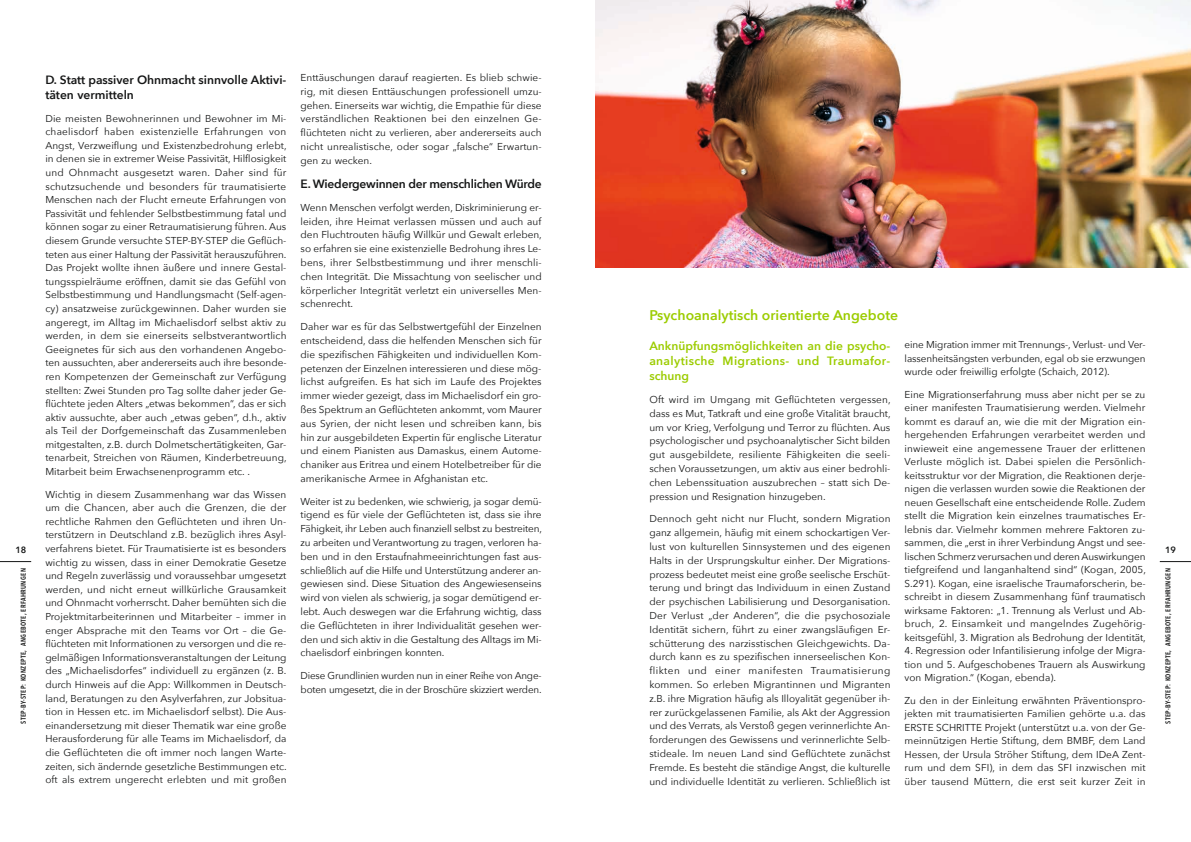
<style>
.page{position:relative;width:1191px;height:842px;background:#fff}
.page>*{position:absolute;margin:0;border:0;box-sizing:border-box;transform-origin:0 0}
.t1{font:600 14px "Avenir Next";color:#9ccc00}
.t2{font:600 12px/15.3px "Avenir Next";letter-spacing:.03em;color:#9ccc00;text-align:justify}
.t3{font:600 12px/15.1px "Avenir Next";color:#151616}
.t4{font:600 12px "Avenir Next";letter-spacing:-.02em;color:#151616}
.t5{font:10px/13.8px "Avenir Next";color:#151616;text-align:justify}
.t6{font:600 9px "Avenir Next LT Pro";color:#151616}
.t7{font:600 7px "Avenir Next Condensed";letter-spacing:.05em;color:#151616}
</style>
<div class="page">
<hr style="left:1159px;top:561px;width:32px;height:1px;background:#151616">
<hr style="left:0;top:561px;width:31px;height:1px;background:#151616">
<img style="left:595px;top:0;width:596px;height:268px">
<p class="t6" style="left:15px;top:545px;width:12px">18</p>
<p class="t7" style="left:17px;top:724px;width:157px;rotate:-90deg">STEP-BY-STEP: Konzepte, Angebote, Erfahrungen</p>
<p class="t3" style="left:45px;top:72px;width:242px">D. Statt passiver Ohnmacht sinnvolle Aktivi&shy;täten vermitteln</p>
<p class="t5" style="left:45px;top:111px;width:243px">Die meisten Bewohnerinnen und Bewohner im Mi&shy;chaelisdorf haben existenzielle Erfahrungen von Angst, Verzweiflung und Existenzbedrohung erlebt, in denen sie in extremer Weise Passivität, Hilflosigkeit und Ohnmacht ausgesetzt waren. Daher sind für schutzsuchende und besonders für traumatisierte Menschen nach der Flucht erneute Erfahrungen von Passivität und fehlender Selbstbestimmung fatal und können sogar zu einer Retraumatisierung führen. Aus diesem Grunde versuchte STEP-BY-STEP die Geflüch&shy;teten aus einer Haltung der Passivität herauszuführen.<br>Das Projekt wollte ihnen äußere und innere Gestal&shy;tungsspielräume eröffnen, damit sie das Gefühl von Selbstbestimmung und Handlungsmacht (Self-agen&shy;cy) ansatzweise zurückgewinnen. Daher wurden sie angeregt, im Alltag im Michaelisdorf selbst aktiv zu werden, in dem sie einerseits selbstverantwortlich Geeignetes für sich aus den vorhandenen Angebo&shy;ten aussuchten, aber andererseits auch ihre besonde&shy;ren Kompetenzen der Gemeinschaft zur Verfügung stellten: Zwei Stunden pro Tag sollte daher jeder Ge&shy;flüchtete jeden Alters „etwas bekommen“, das er sich aktiv aussuchte, aber auch „etwas geben“, d.h., aktiv als Teil der Dorfgemeinschaft das Zusammenleben mitgestalten, z.B. durch Dolmetschertätigkeiten, Gar&shy;tenarbeit, Streichen von Räumen, Kinderbetreuung, Mitarbeit beim Erwachsenenprogramm etc. .</p>
<p class="t5" style="left:45px;top:487px;width:243px">Wichtig in diesem Zusammenhang war das Wissen um die Chancen, aber auch die Grenzen, die der rechtliche Rahmen den Geflüchteten und ihren Un&shy;terstützern in Deutschland z.B. bezüglich ihres Asyl&shy;verfahrens bietet. Für Traumatisierte ist es besonders wichtig zu wissen, dass in einer Demokratie Gesetze und Regeln zuverlässig und voraussehbar umgesetzt werden, und nicht erneut willkürliche Grausamkeit und Ohnmacht vorherrscht. Daher bemühten sich die Projektmitarbeiterinnen und Mitarbeiter – immer in enger Absprache mit den Teams vor Ort – die Ge&shy;flüchteten mit Informationen zu versorgen und die re&shy;gelmäßigen Informationsveranstaltungen der Leitung des „Michaelisdorfes“ individuell zu ergänzen (z. B. durch Hinweis auf die App: Willkommen in Deutsch&shy;land, Beratungen zu den Asylverfahren, zur Jobsitua&shy;tion in Hessen etc. im Michaelisdorf selbst). Die Aus&shy;einandersetzung mit dieser Thematik war eine große Herausforderung für alle Teams im Michaelisdorf, da die Geflüchteten die oft immer noch langen Warte&shy;zeiten, sich ändernde gesetzliche Bestimmungen etc. oft als extrem ungerecht erlebten und mit großen</p>
<p class="t5" style="left:300px;top:70px;width:243px">Enttäuschungen darauf reagierten. Es blieb schwie&shy;rig, mit diesen Enttäuschungen professionell umzu&shy;gehen. Einerseits war wichtig, die Empathie für diese verständlichen Reaktionen bei den einzelnen Ge&shy;flüchteten nicht zu verlieren, aber andererseits auch nicht unrealistische, oder sogar „falsche“ Erwartun&shy;gen zu wecken.</p>
<p class="t4" style="left:300px;top:174px;width:243px">E. Wiedergewinnen der menschlichen Würde</p>
<p class="t5" style="left:300px;top:200px;width:243px">Wenn Menschen verfolgt werden, Diskriminierung er&shy;leiden, ihre Heimat verlassen müssen und auch auf den Fluchtrouten häufig Willkür und Gewalt erleben, so erfahren sie eine existenzielle Bedrohung ihres Le&shy;bens, ihrer Selbstbestimmung und ihrer menschli&shy;chen Integrität. Die Missachtung von seelischer und körperlicher Integrität verletzt ein universelles Men&shy;schenrecht.</p>
<p class="t5" style="left:300px;top:319px;width:242px">Daher war es für das Selbstwertgefühl der Einzelnen entscheidend, dass die helfenden Menschen sich für die spezifischen Fähigkeiten und individuellen Kom&shy;petenzen der Einzelnen interessieren und diese mög&shy;lichst aufgreifen. Es hat sich im Laufe des Projektes immer wieder gezeigt, dass im Michaelisdorf ein gro&shy;ßes Spektrum an Geflüchteten ankommt, vom Maurer aus Syrien, der nicht lesen und schreiben kann, bis hin zur ausgebildeten Expertin für englische Literatur und einem Pianisten aus Damaskus, einem Autome&shy;chaniker aus Eritrea und einem Hotelbetreiber für die amerikanische Armee in Afghanistan etc.</p>
<p class="t5" style="left:300px;top:494px;width:243px">Weiter ist zu bedenken, wie schwierig, ja sogar demü&shy;tigend es für viele der Geflüchteten ist, dass sie ihre Fähigkeit, ihr Leben auch finanziell selbst zu bestreiten, zu arbeiten und Verantwortung zu tragen, verloren ha&shy;ben und in den Erstaufnahmeeinrichtungen fast aus&shy;schließlich auf die Hilfe und Unterstützung anderer an&shy;gewiesen sind. Diese Situation des Angewiesenseins wird von vielen als schwierig, ja sogar demütigend er&shy;lebt. Auch deswegen war die Erfahrung wichtig, dass die Geflüchteten in ihrer Individualität gesehen wer&shy;den und sich aktiv in die Gestaltung des Alltags im Mi&shy;chaelisdorf einbringen konnten.</p>
<p class="t5" style="left:300px;top:668px;width:242px">Diese Grundlinien wurden nun in einer Reihe von Ange&shy;boten umgesetzt, die in der Broschüre skizziert werden.</p>
<h1 class="t1" style="left:649px;top:303px;width:250px">Psychoanalytisch orientierte Angebote</h1>
<p class="t2" style="left:649px;top:337px;width:242px">Anknüpfungsmöglichkeiten an die psycho&shy;analytische Migrations- und Traumafor&shy;schung</p>
<p class="t5" style="left:649px;top:392px;width:243px">Oft wird im Umgang mit Geflüchteten vergessen, dass es Mut, Tatkraft und eine große Vitalität braucht, um vor Krieg, Verfolgung und Terror zu flüchten. Aus psychologischer und psychoanalytischer Sicht bilden gut ausgebildete, resiliente Fähigkeiten die seeli&shy;schen Voraussetzungen, um aktiv aus einer bedrohli&shy;chen Lebenssituation auszubrechen – statt sich De&shy;pression und Resignation hinzugeben.</p>
<p class="t5" style="left:649px;top:511px;width:243px">Dennoch geht nicht nur Flucht, sondern Migration ganz allgemein, häufig mit einem schockartigen Ver&shy;lust von kulturellen Sinnsystemen und des eigenen Halts in der Ursprungskultur einher. Der Migrations&shy;prozess bedeutet meist eine große seelische Erschüt&shy;terung und bringt das Individuum in einen Zustand der psychischen Labilisierung und Desorganisation.<br>Der Verlust „der Anderen“, die die psychosoziale Identität sichern, führt zu einer zwangsläufigen Er&shy;schütterung des narzisstischen Gleichgewichts. Da&shy;durch kann es zu spezifischen innerseelischen Kon&shy;flikten und einer manifesten Traumatisierung kommen. So erleben Migrantinnen und Migranten z.B. ihre Migration häufig als Illoyalität gegenüber ih&shy;rer zurückgelassenen Familie, als Akt der Aggression und des Verrats, als Verstoß gegen verinnerlichte An&shy;forderungen des Gewissens und verinnerlichte Selb&shy;stideale. Im neuen Land sind Geflüchtete zunächst Fremde. Es besteht die ständige Angst, die kulturelle und individuelle Identität zu verlieren. Schließlich ist</p>
<p class="t5" style="left:904px;top:337px;width:242px;line-height:13.5px">eine Migration immer mit Trennungs-, Verlust- und Ver&shy;lassenheitsängsten verbunden, egal ob sie erzwungen wurde oder freiwillig erfolgte (Schaich, 2012).</p>
<p class="t5" style="left:904px;top:387px;width:243px;line-height:13.5px">Eine Migrationserfahrung muss aber nicht per se zu einer manifesten Traumatisierung werden. Vielmehr kommt es darauf an, wie die mit der Migration ein&shy;hergehenden Erfahrungen verarbeitet werden und inwieweit eine angemessene Trauer der erlittenen Verluste möglich ist. Dabei spielen die Persönlich&shy;keitsstruktur vor der Migration, die Reaktionen derje&shy;nigen die verlassen wurden sowie die Reaktionen der neuen Gesellschaft eine entscheidende Rolle. Zudem stellt die Migration kein einzelnes traumatisches Er&shy;lebnis dar. Vielmehr kommen mehrere Faktoren zu&shy;sammen, die „erst in ihrer Verbindung Angst und see&shy;lischen Schmerz verursachen und deren Auswirkungen tiefgreifend und langanhaltend sind“ (Kogan, 2005, S.291). Kogan, eine israelische Traumaforscherin, be&shy;schreibt in diesem Zusammenhang fünf traumatisch wirksame Faktoren: „1. Trennung als Verlust und Ab&shy;bruch, 2. Einsamkeit und mangelndes Zugehörig&shy;keitsgefühl, 3. Migration als Bedrohung der Identität,</p>
<p class="t5" style="left:904px;top:643px;width:242px;line-height:13.5px">4. Regression oder Infantilisierung infolge der Migra&shy;tion und 5. Aufgeschobenes Trauern als Auswirkung von Migration.“ (Kogan, ebenda).</p>
<p class="t5" style="left:904px;top:693px;width:243px;line-height:13.5px">Zu den in der Einleitung erwähnten Präventionspro&shy;jekten mit traumatisierten Familien gehörte u.a. das ERSTE SCHRITTE Projekt (unterstützt u.a. von der Ge&shy;meinnützigen Hertie Stiftung, dem BMBF, dem Land Hessen, der Ursula Ströher Stiftung, dem IDeA Zent&shy;rum und dem SFI), in dem das SFI inzwischen mit über tausend Müttern, die erst seit kurzer Zeit in</p>
<p class="t6" style="left:1165px;top:545px;width:12px">19</p>
<p class="t7" style="left:1162px;top:724px;width:157px;rotate:-90deg">STEP-BY-STEP: Konzepte, Angebote, Erfahrungen</p>
</div>
